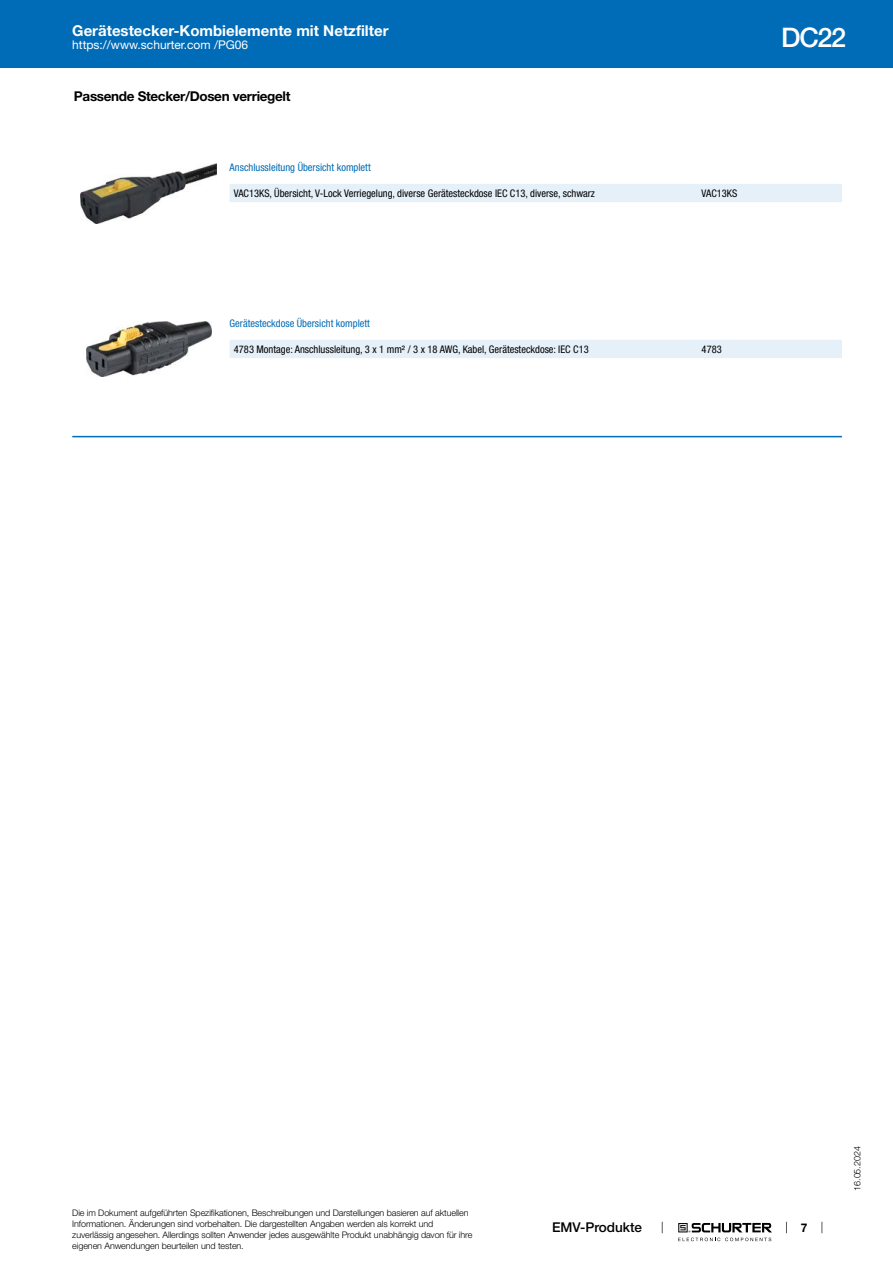
<style>
.page{position:relative;width:893px;height:1263px;background:#fff}
.page>*{position:absolute;margin:0;border:0;box-sizing:border-box;transform-origin:0 0}
.t1{font:500 27px "Helvetica Neue LT";color:#fff}
.t2{font:700 15px "Helvetica Neue LT";color:#fff}
.t3{font:700 13.5px "Helvetica Neue LT";letter-spacing:-.025em;color:#000}
.t4{font:500 13.5px "Helvetica Neue LT";color:#000}
.t5{font:12px "Helvetica Neue LT";color:#fff}
.t6{font:700 12px "Helvetica Neue LT";color:#000}
.t7{font:condensed 10.5px "Helvetica Neue LT";color:#000}
.t8{font:condensed 10.5px "Helvetica Neue LT";color:#006bb6}
.t9{font:300 9px/10.8px "Helvetica Neue LT";letter-spacing:-.01em;color:#000}
</style>
<div class="page">
<svg style="left:678px;top:1223px;width:94px;height:18px"></svg>
<div style="left:0;top:0;width:893px;height:68px;background:#006bb6"></div>
<img style="left:81px;top:163px;width:136px;height:60px">
<div style="left:230px;top:184px;width:612px;height:18px;background:#e6f0f8"></div>
<img style="left:86px;top:322px;width:126px;height:54px">
<div style="left:230px;top:340px;width:612px;height:18px;background:#e6f0f8"></div>
<hr style="left:72px;top:436px;width:770px;height:1px;background:#006bb6">
<h2 class="t2" style="left:72px;top:21px;width:318px">Gerätestecker-Kombielemente mit Netzfilter</h2>
<h3 class="t5" style="left:72px;top:38px;width:178px">https://www.schurter.com /PG06</h3>
<h3 class="t3" style="left:74px;top:88px;width:218px">Passende Stecker/Dosen verriegelt</h3>
<p class="t8" style="left:230px;top:161px;width:143px">Anschlussleitung Übersicht komplett</p>
<p class="t7" style="left:234px;top:187px;width:363px">VAC13KS, Übersicht, V-Lock Verriegelung, diverse Gerätesteckdose IEC C13, diverse, schwarz</p>
<p class="t7" style="left:702px;top:187px;width:37px">VAC13KS</p>
<h1 class="t1" style="left:781px;top:21px;width:66px">DC22</h1>
<p class="t8" style="left:230px;top:317px;width:142px">Gerätesteckdose Übersicht komplett</p>
<p class="t7" style="left:234px;top:343px;width:356px">4783 Montage: Anschlussleitung, 3 x 1 mm² / 3 x 18 AWG, Kabel, Gerätesteckdose: IEC C13</p>
<p class="t7" style="left:702px;top:343px;width:22px">4783</p>
<p class="t9" style="left:72px;top:1207px;width:402px">Die im Dokument aufgeführten Spezifikationen, Beschreibungen und Darstellungen basieren auf aktuellen Informationen. Änderungen sind vorbehalten. Die dargestellten Angaben werden als korrekt und zuverlässig angesehen. Allerdings sollten Anwender jedes ausgewählte Produkt unabhängig davon für ihre eigenen Anwendungen beurteilen und testen.</p>
<h3 class="t4" style="left:552px;top:1219px;width:92px">EMV-Produkte</h3>
<h3 class="t6" style="left:801px;top:1220px;width:8px">7</h3>
<p class="t9" style="left:852px;top:1191px;width:46px;rotate:-90deg">16.05.2024</p>
</div>
